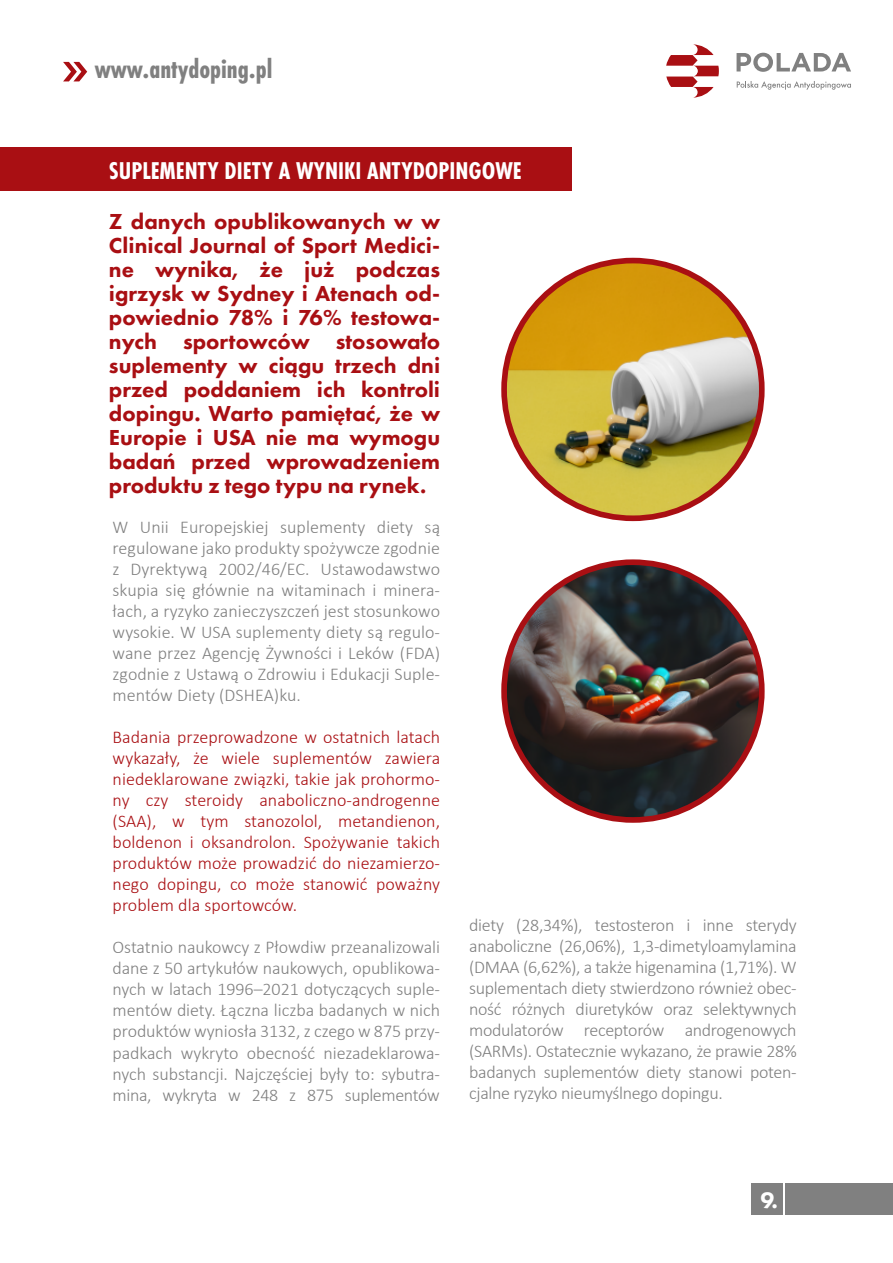
<style>
.page{position:relative;width:893px;height:1263px;background:#fff}
.page>*{position:absolute;margin:0;border:0;box-sizing:border-box;transform-origin:0 0}
.t1{font:700 27.75px "Futura PT Cond";color:#808080}
.t2{font:700 25.2px "Futura PT Cond";color:#fff}
.t3{font:800 23.25px "Futura PT";color:#fff}
.t4{font:800 22.5px/24px "Futura PT";color:#a90f13;text-align:justify}
.t5{font:300 18px/21px "Calibri";letter-spacing:-.015em;color:#808080;text-align:justify}
.t6{font:300 18px/21px "Calibri";letter-spacing:.005em;color:#a90f13;text-align:justify}
</style>
<div class="page">
<svg style="left:737px;top:53px;width:114px;height:19px"></svg>
<svg style="left:737px;top:81px;width:114px;height:9px"></svg>
<svg style="left:666px;top:44px;width:53px;height:54px"></svg>
<div style="left:786px;top:1183px;width:107px;height:31px;background:#808080"></div>
<div style="left:751px;top:1183px;width:32px;height:31px;background:#808080"></div>
<svg style="left:63px;top:62px;width:24px;height:19px"></svg>
<div style="left:0;top:148px;width:571px;height:43px;background:#a90f13"></div>
<svg style="left:501px;top:258px;width:264px;height:263px;background:#ac1b1c"></svg>
<img style="left:507px;top:263px;width:252px;height:252px;border-radius:126px">
<svg style="left:501px;top:559px;width:264px;height:264px;background:#ac1f22"></svg>
<img style="left:507px;top:565px;width:252px;height:252px;border-radius:126px">
<h1 class="t1" style="left:95px;top:52px;width:179px">www.antydoping.pl</h1>
<h2 class="t2" style="left:109px;top:156px;width:414px">SUPLEMENTY DIETY A WYNIKI ANTYDOPINGOWE</h2>
<p class="t4" style="left:109px;top:209px;width:333px">Z danych opublikowanych w w Clinical Journal of Sport Medici&shy;ne wynika, że już podczas igrzysk w Sydney i Atenach od&shy;powiednio 78% i 76% testowa&shy;nych sportowców stosowało suplementy w ciągu trzech dni przed poddaniem ich kontroli dopingu. Warto pamiętać, że w Europie i USA nie ma wymogu badań przed wprowadzeniem produktu z tego typu na rynek.</p>
<p class="t5" style="left:113px;top:517px;width:329px">W Unii Europejskiej suplementy diety są regulowane jako produkty spożywcze zgodnie z Dyrektywą 2002/46/EC. Ustawodawstwo skupia się głównie na witaminach i minera&shy;łach, a ryzyko zanieczyszczeń jest stosunkowo wysokie. W USA suplementy diety są regulo&shy;wane przez Agencję Żywności i Leków (FDA) zgodnie z Ustawą o Zdrowiu i Edukacji Suple&shy;mentów Diety (DSHEA)ku.</p>
<p class="t6" style="left:113px;top:727px;width:329px">Badania przeprowadzone w ostatnich latach wykazały, że wiele suplementów zawiera niedeklarowane związki, takie jak prohormo&shy;ny czy steroidy anaboliczno-androgenne (SAA), w tym stanozolol, metandienon, boldenon i oksandrolon. Spożywanie takich produktów może prowadzić do niezamierzo&shy;nego dopingu, co może stanowić poważny problem dla sportowców.</p>
<p class="t5" style="left:113px;top:937px;width:329px">Ostatnio naukowcy z Płowdiw przeanalizowali dane z 50 artykułów naukowych, opublikowa&shy;nych w latach 1996–2021 dotyczących suple&shy;mentów diety. Łączna liczba badanych w nich produktów wyniosła 3132, z czego w 875 przy&shy;padkach wykryto obecność niezadeklarowa&shy;nych substancji. Najczęściej były to: sybutra&shy;mina, wykryta w 248 z 875 suplementów</p>
<p class="t5" style="left:469px;top:914px;width:329px">diety (28,34%), testosteron i inne sterydy anaboliczne (26,06%), 1,3-dimetyloamylamina (DMAA (6,62%), a także higenamina (1,71%). W suplementach diety stwierdzono również obec&shy;ność różnych diuretyków oraz selektywnych modulatorów receptorów androgenowych (SARMs). Ostatecznie wykazano, że prawie 28% badanych suplementów diety stanowi poten&shy;cjalne ryzyko nieumyślnego dopingu.</p>
<p class="t3" style="left:760px;top:1185px;width:19px">9.</p>
</div>
